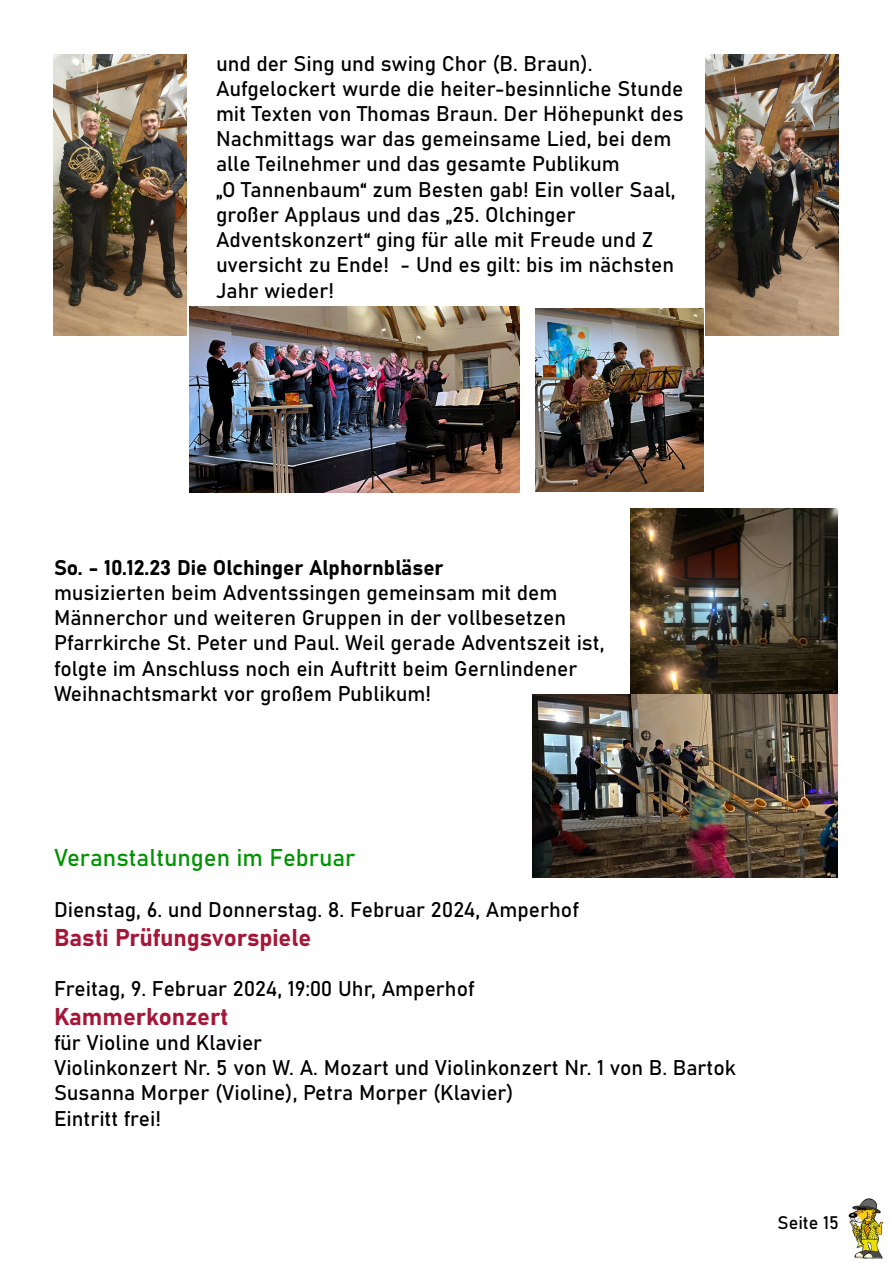
<style>
.page{position:relative;width:893px;height:1263px;background:#fff}
.page>*{position:absolute;margin:0;border:0;box-sizing:border-box;transform-origin:0 0}
.t1{font:24px "Bahnschrift";color:#a51738}
.t2{font:24px "Bahnschrift";color:#009402}
.t3{font:21px "Bahnschrift";color:#000}
.t4{font:18px "Bahnschrift";color:#000}
</style>
<div class="page">
<img style="left:848px;top:1198px;width:36px;height:61px">
<img style="left:189px;top:307px;width:330px;height:185px">
<img style="left:535px;top:308px;width:169px;height:183px">
<img style="left:705px;top:54px;width:133px;height:282px">
<img style="left:54px;top:54px;width:133px;height:282px">
<img style="left:630px;top:508px;width:208px;height:277px">
<img style="left:532px;top:694px;width:305px;height:183px">
<p class="t3" style="left:216px;top:47px;width:378px">und der Sing und swing Chor (B. Braun).</p>
<p class="t3" style="left:216px;top:73px;width:469px">Aufgelockert wurde die heiter-besinnliche Stunde</p>
<p class="t3" style="left:216px;top:98px;width:469px">mit Texten von Thomas Braun. Der Höhepunkt des</p>
<p class="t3" style="left:216px;top:123px;width:457px">Nachmittags war das gemeinsame Lied, bei dem</p>
<p class="t3" style="left:216px;top:148px;width:405px">alle Teilnehmer und das gesamte Publikum</p>
<p class="t3" style="left:216px;top:173px;width:461px">„O Tannenbaum“ zum Besten gab! Ein voller Saal,</p>
<p class="t3" style="left:216px;top:199px;width:361px">großer Applaus und das „25. Olchinger</p>
<p class="t3" style="left:216px;top:224px;width:439px">Adventskonzert“ ging für alle mit Freude und Z</p>
<p class="t3" style="left:216px;top:249px;width:460px">uversicht zu Ende! - Und es gilt: bis im nächsten</p>
<p class="t3" style="left:216px;top:274px;width:120px">Jahr wieder!</p>
<p class="t3" style="left:54px;top:551px;width:391px">So. - 10.12.23 Die Olchinger Alphornbläser</p>
<p class="t3" style="left:54px;top:577px;width:505px">musizierten beim Adventssingen gemeinsam mit dem</p>
<p class="t3" style="left:54px;top:602px;width:514px">Männerchor und weiteren Gruppen in der vollbesetzen</p>
<p class="t3" style="left:54px;top:627px;width:552px">Pfarrkirche St. Peter und Paul. Weil gerade Adventszeit ist,</p>
<p class="t3" style="left:54px;top:652px;width:525px">folgte im Anschluss noch ein Auftritt beim Gernlindener</p>
<p class="t3" style="left:54px;top:677px;width:379px">Weihnachtsmarkt vor großem Publikum!</p>
<p class="t2" style="left:54px;top:840px;width:303px">Veranstaltungen im Februar</p>
<p class="t3" style="left:54px;top:893px;width:526px">Dienstag, 6. und Donnerstag. 8. Februar 2024, Amperhof</p>
<p class="t1" style="left:54px;top:919px;width:259px">Basti Prüfungsvorspiele</p>
<p class="t3" style="left:54px;top:973px;width:422px">Freitag, 9. Februar 2024, 19:00 Uhr, Amperhof</p>
<p class="t1" style="left:54px;top:998px;width:176px">Kammerkonzert</p>
<p class="t3" style="left:54px;top:1027px;width:210px">für Violine und Klavier</p>
<p class="t3" style="left:54px;top:1052px;width:683px">Violinkonzert Nr. 5 von W. A. Mozart und Violinkonzert Nr. 1 von B. Bartok</p>
<p class="t3" style="left:54px;top:1077px;width:461px">Susanna Morper (Violine), Petra Morper (Klavier)</p>
<p class="t3" style="left:54px;top:1102px;width:109px">Eintritt frei!</p>
<p class="t4" style="left:778px;top:1209px;width:63px">Seite 15</p>
</div>
